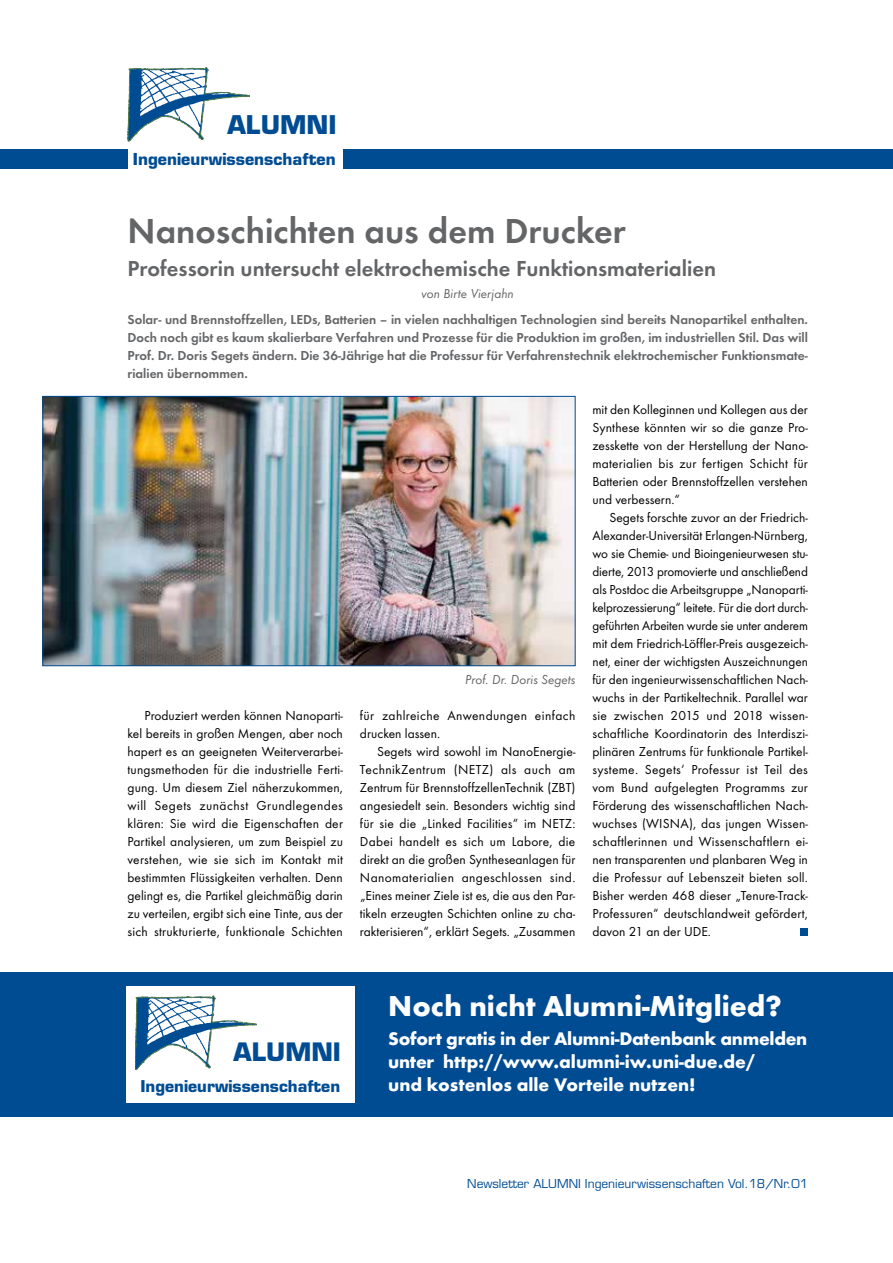
<style>
.page{position:relative;width:893px;height:1263px;background:#fff}
.page>*{position:absolute;margin:0;border:0;box-sizing:border-box;transform-origin:0 0}
.t1{font:36px "Futura T Dem";color:#646567}
.t2{font:700 29.85px "Futura T";color:#fff}
.t3{font:700 25.2px "Eurostile";color:#004c93}
.t4{font:700 24.75px "Eurostile";color:#004c93}
.t5{font:22.5px "Futura T Dem";color:#646567}
.t6{font:700 18.9px/22.8px "Futura T";color:#fff}
.t7{font:700 16.05px "Eurostile";color:#004c93}
.t8{font:700 15.9px "Eurostile";color:#004c93}
.t9{font:13.5px/18px "Futura T Boo";letter-spacing:.005em;color:#000;text-align:justify}
.t10{font:13.5px/18px "Futura T Dem";color:#646567;text-align:justify}
.t11{font:13.5px/18px "Futura T Boo";letter-spacing:.025em;color:#000}
.t12{font:13.5px "Futura T Boo Obl";color:#646567}
.t13{font:12px "Eurostile";color:#004c93}
</style>
<div class="page">
<div style="left:0;top:149px;width:128px;height:20px;background:#004c93"></div>
<svg style="left:128px;top:67px;width:122px;height:74px"></svg>
<div style="left:343px;top:149px;width:550px;height:20px;background:#004c93"></div>
<div style="left:800px;top:928px;width:8px;height:8px;background:#004c93"></div>
<img style="left:45px;top:398px;width:528px;height:266px">
<div style="left:43px;top:396px;width:532px;height:270px;border:1px solid #004c93"></div>
<div style="left:0;top:972px;width:893px;height:144px;background:#004c93"></div>
<div style="left:126px;top:986px;width:229px;height:116px;background:#fff"></div>
<svg style="left:135px;top:996px;width:121px;height:74px"></svg>
<h3 class="t3" style="left:227px;top:109px;width:111px">ALUMNI</h3>
<p class="t7" style="left:133px;top:149px;width:204px">Ingenieurwissenschaften</p>
<h1 class="t1" style="left:128px;top:210px;width:500px">Nanoschichten aus dem Drucker</h1>
<h3 class="t5" style="left:128px;top:255px;width:590px">Professorin untersucht elektrochemische Funktionsmaterialien</h3>
<p class="t12" style="left:422px;top:286px;width:94px">von Birte Vierjahn</p>
<p class="t10" style="left:128px;top:310px;width:682px">Solar- und Brennstoffzellen, LEDs, Batterien – in vielen nachhaltigen Technologien sind bereits Nanopartikel enthalten.<br>Doch noch gibt es kaum skalierbare Verfahren und Prozesse für die Produktion im großen, im industriellen Stil. Das will Prof. Dr. Doris Segets ändern. Die 36-Jährige hat die Professur für Verfahrenstechnik elektrochemischer Funktionsmate&shy;rialien übernommen.</p>
<p class="t12" style="left:465px;top:672px;width:112px">Prof. Dr. Doris Segets</p>
<p class="t9" style="left:127px;top:707px;width:217px;text-indent:17px">Produziert werden können Nanoparti&shy;kel bereits in großen Mengen, aber noch hapert es an geeigneten Weiterverarbei&shy;tungsmethoden für die industrielle Ferti&shy;gung. Um diesem Ziel näherzukommen, will Segets zunächst Grundlegendes klären: Sie wird die Eigenschaften der Partikel analysieren, um zum Beispiel zu verstehen, wie sie sich im Kontakt mit bestimmten Flüssigkeiten verhalten. Denn gelingt es, die Partikel gleichmäßig darin zu verteilen, ergibt sich eine Tinte, aus der sich strukturierte, funktionale Schichten</p>
<p class="t11" style="left:360px;top:707px;width:217px">für zahlreiche Anwendungen einfach drucken lassen.</p>
<p class="t9" style="left:360px;top:743px;width:217px;text-indent:17px">Segets wird sowohl im NanoEnergie-TechnikZentrum (NETZ) als auch am Zentrum für BrennstoffzellenTechnik (ZBT) angesiedelt sein. Besonders wichtig sind für sie die „Linked Facilities“ im NETZ:<br>Dabei handelt es sich um Labore, die direkt an die großen Syntheseanlagen für Nanomaterialien angeschlossen sind. „Eines meiner Ziele ist es, die aus den Par&shy;tikeln erzeugten Schichten online zu cha&shy;rakterisieren“, erklärt Segets. „Zusammen</p>
<p class="t9" style="left:592px;top:401px;width:217px">mit den Kolleginnen und Kollegen aus der Synthese könnten wir so die ganze Pro&shy;zesskette von der Herstellung der Nano&shy;materialien bis zur fertigen Schicht für Batterien oder Brennstoffzellen verstehen und verbessern.“</p>
<p class="t9" style="left:592px;top:509px;width:217px;text-indent:17px">Segets forschte zuvor an der Friedrich-Alexander-Universität Erlangen-Nürnberg, wo sie Chemie- und Bioingenieurwesen stu&shy;dierte, 2013 promovierte und anschließend als Postdoc die Arbeitsgruppe „Nanoparti&shy;kelprozessierung“ leitete. Für die dort durch&shy;geführten Arbeiten wurde sie unter anderem mit dem Friedrich-Löffler-Preis ausgezeich&shy;net, einer der wichtigsten Auszeichnungen für den ingenieurwissenschaftlichen Nach&shy;wuchs in der Partikeltechnik. Parallel war sie zwischen 2015 und 2018 wissen&shy;schaftliche Koordinatorin des Interdiszi&shy;plinären Zentrums für funktionale Partikel&shy;systeme. Segets‘ Professur ist Teil des vom Bund aufgelegten Programms zur Förderung des wissenschaftlichen Nach&shy;wuchses (WISNA), das jungen Wissen&shy;schaftlerinnen und Wissenschaftlern ei&shy;nen transparenten und planbaren Weg in die Professur auf Lebenszeit bieten soll.<br>Bisher werden 468 dieser „Tenure-Track-Professuren“ deutschlandweit gefördert, davon 21 an der UDE.</p>
<h3 class="t4" style="left:234px;top:1037px;width:109px">ALUMNI</h3>
<h2 class="t2" style="left:388px;top:988px;width:395px">Noch nicht Alumni-Mitglied?</h2>
<h3 class="t6" style="left:388px;top:1027px;width:421px">Sofort gratis in der Alumni-Datenbank anmelden unter http://www.alumni-iw.uni-due.de/</h3>
<p class="t8" style="left:140px;top:1076px;width:201px">Ingenieurwissenschaften</p>
<h3 class="t6" style="left:388px;top:1073px;width:309px">und kostenlos alle Vorteile nutzen!</h3>
<p class="t13" style="left:467px;top:1176px;width:342px">Newsletter ALUMNI Ingenieurwissenschaften Vol.18/Nr.01</p>
</div>
